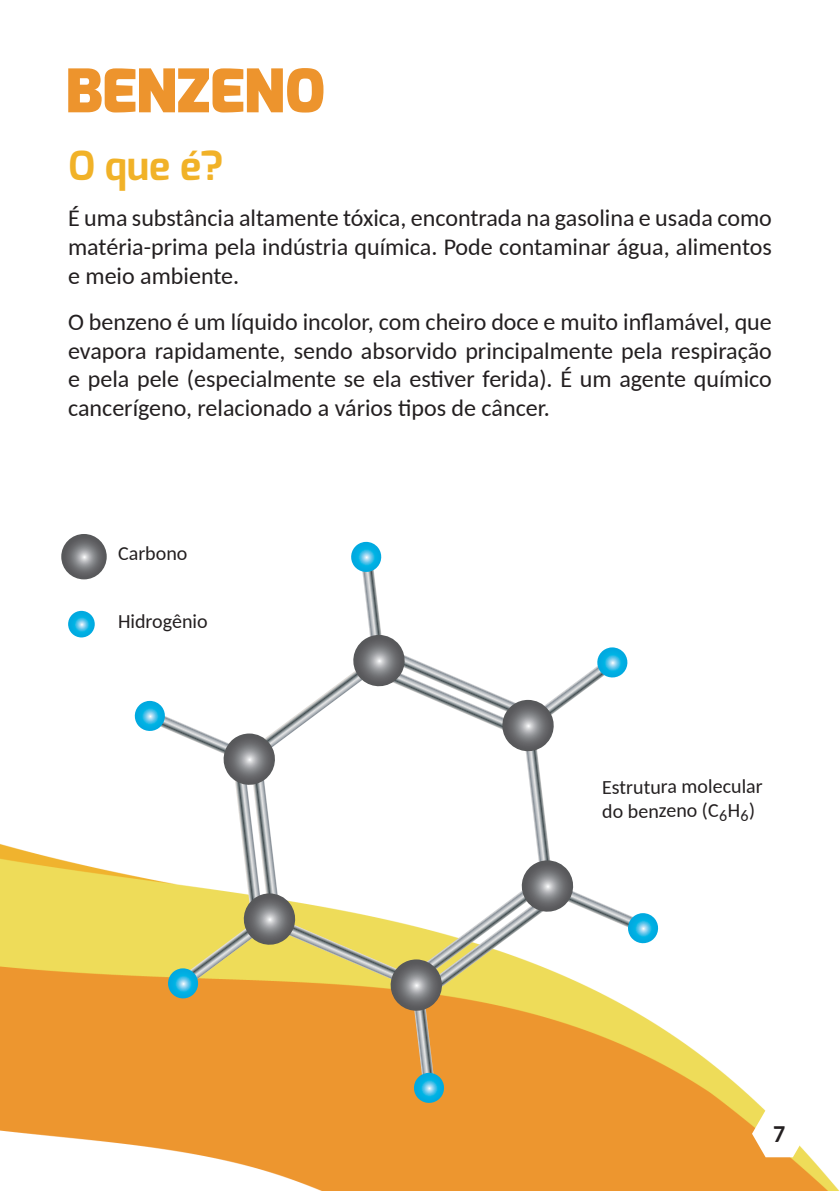
<style>
.page{position:relative;width:840px;height:1191px;background:#fff}
.page>*{position:absolute;margin:0;border:0;box-sizing:border-box;transform-origin:0 0}
.t1{font:900 60px "Exo";color:#ed942d}
.t2{font:700 40px "Exo";color:#f1b228}
.t3{font:24px/28.8px "Carlito";color:#231f20;text-align:justify}
.t4{font:700 24px "Carlito";color:#231f20}
.t5{font:20px "Carlito";color:#231f20}
.t6{font:16px "Carlito";color:#231f20}
</style>
<div class="page">
<img style="left:0;top:534px;width:839px;height:657px">
<svg style="left:68px;top:611px;width:27px;height:26px"></svg>
<svg style="left:61px;top:534px;width:46px;height:45px;background:#747578"></svg>
<svg style="left:133px;top:542px;width:526px;height:562px"></svg>
<svg style="left:751px;top:1110px;width:55px;height:47px"></svg>
<p class="t1" style="left:65px;top:52px;width:261px">BENZENO</p>
<p class="t2" style="left:68px;top:140px;width:156px">O que é?</p>
<p class="t3" style="left:68px;top:203px;width:704px">É uma substância altamente tóxica, encontrada na gasolina e usada como matéria-prima pela indústria química. Pode contaminar água, alimentos e meio ambiente.</p>
<p class="t3" style="left:68px;top:306px;width:704px">O benzeno é um líquido incolor, com cheiro doce e muito inflamável, que evapora rapidamente, sendo absorvido principalmente pela respiração e pela pele (especialmente se ela estiver ferida). É um agente químico cancerígeno, relacionado a vários tipos de câncer.</p>
<p class="t5" style="left:118px;top:540px;width:71px">Carbono</p>
<p class="t5" style="left:118px;top:607px;width:91px">Hidrogênio</p>
<p class="t5" style="left:601px;top:774px;width:162px;rotate:-1deg">Estrutura molecular</p>
<p class="t5" style="left:601px;top:798px;width:154px;rotate:-1deg">do benzeno (C H )</p>
<p class="t6" style="left:718px;top:805px;width:10px">6</p>
<p class="t6" style="left:740px;top:805px;width:10px">6</p>
<p class="t4" style="left:772px;top:1117px;width:14px">7</p>
</div>
